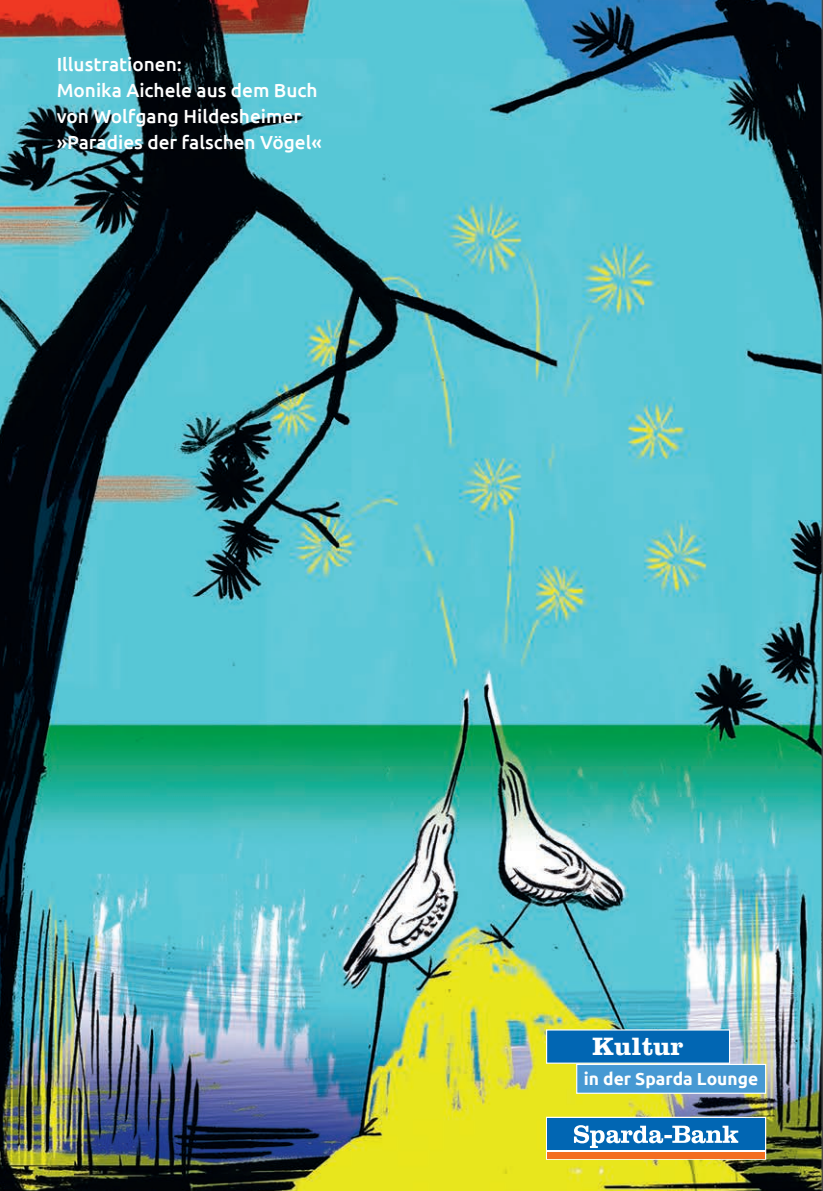
<style>
.page{position:relative;width:823px;height:1191px;background:#fff}
.page>*{position:absolute;margin:0;border:0;box-sizing:border-box;transform-origin:0 0}
.t1{font:700 26.2px "Clarendon";color:#fff}
.t2{font:500 19px/26px "Ubuntu";color:#fff}
.t3{font:700 17.4px "Ubuntu";color:#fff}
</style>
<div class="page">
<img style="left:0;top:0;width:821px;height:1191px">
<div style="left:547px;top:1118px;width:217px;height:40px;background:linear-gradient(to right,#fff,#fff)"></div>
<div style="left:545px;top:1116px;width:220px;height:43px;border:2px solid #fff"></div>
<div style="left:547px;top:1118px;width:217px;height:31px;background:#0166b3"></div>
<svg style="left:574px;top:1125px;width:163px;height:23px"></svg>
<div style="left:547px;top:1152px;width:217px;height:6px;background:#f36e21"></div>
<div style="left:545px;top:1029px;width:184px;height:34px;background:#0166b3"></div>
<svg style="left:575px;top:1063px;width:191px;height:31px"></svg>
<hr style="left:821px;top:0;width:1px;height:1191px;background:#57585a">
<p class="t2" style="left:57px;top:51px;width:266px">Illustrationen:<br>Monika Aichele aus dem Buch von Wolfgang Hildesheimer »Paradies der falschen Vögel«</p>
<h1 class="t1" style="left:592px;top:1030px;width:93px">Kultur</h1>
<p class="t3" style="left:583px;top:1068px;width:176px">in der Sparda Lounge</p>
</div>
